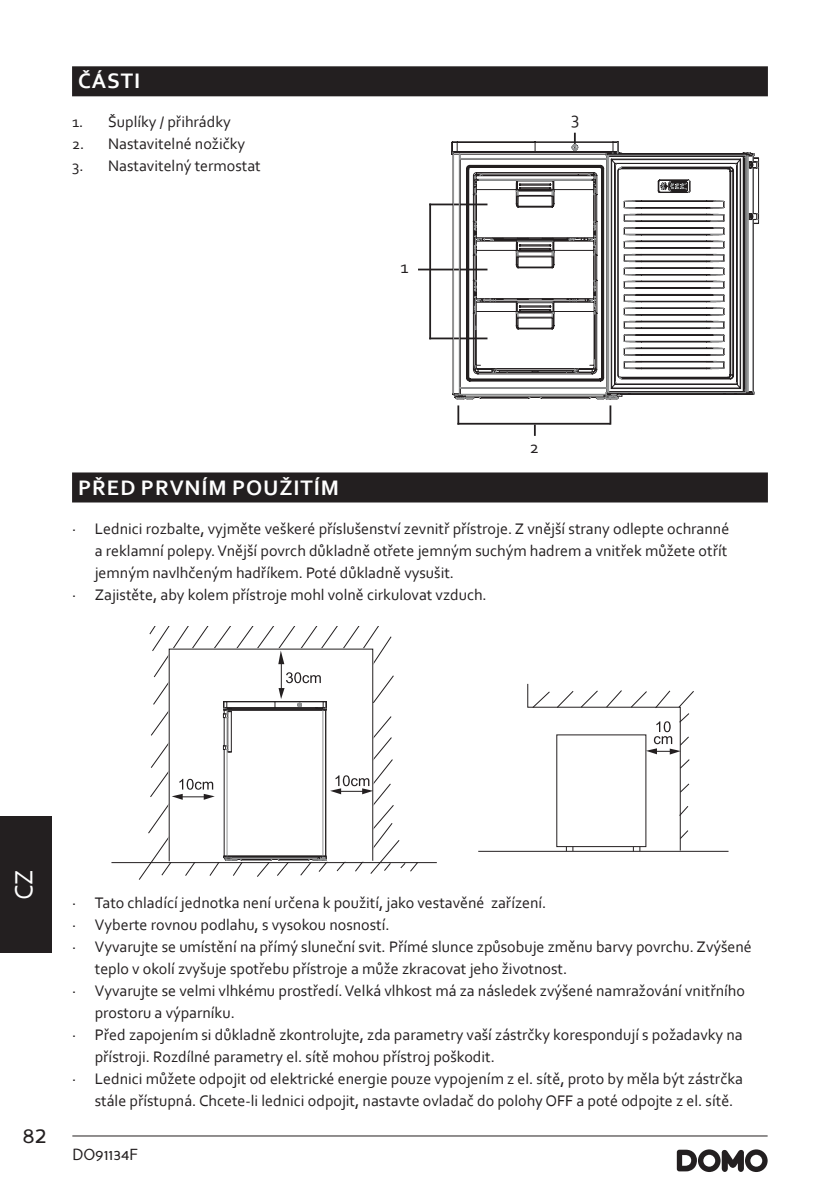
<style>
.page{position:relative;width:840px;height:1191px;background:#fff}
.page>*{position:absolute;margin:0;border:0;box-sizing:border-box;transform-origin:0 0}
.t1{font:26px "Corbel";color:#fff}
.t2{font:24px "Perspective Sans";color:#231f20}
.t3{font:700 22px "Corbel";letter-spacing:.04em;color:#fff}
.t4{font:18px "Corbel";color:#231f20}
.t5{font:16px "Corbel";color:#231f20}
.t6{font:16px "Perspective Sans";color:#231f20}
</style>
<div class="page">
<hr style="left:72px;top:1135px;width:695px;height:1px;background:#231f20">
<svg style="left:676px;top:1149px;width:91px;height:23px"></svg>
<div style="left:0;top:816px;width:51px;height:136px;background:#231f20"></div>
<div style="left:72px;top:66px;width:695px;height:30px;background:#231f20"></div>
<div style="left:72px;top:472px;width:695px;height:30px;background:#231f20"></div>
<hr style="left:111px;top:862px;width:325px;height:1px;background:#231f20">
<hr style="left:478px;top:851px;width:250px;height:1px;background:#231f20">
<svg style="left:526px;top:683px;width:168px;height:168px"></svg>
<svg style="left:147px;top:626px;width:272px;height:251px"></svg>
<hr style="left:429px;top:203px;width:58px;height:2px;background:#231f20">
<hr style="left:418px;top:269px;width:69px;height:1px;background:#231f20">
<hr style="left:429px;top:337px;width:58px;height:2px;background:#231f20">
<hr style="left:429px;top:203px;width:2px;height:136px;background:#231f20">
<svg style="left:457px;top:405px;width:2px;height:18px"></svg>
<svg style="left:533px;top:424px;width:2px;height:12px"></svg>
<svg style="left:609px;top:405px;width:2px;height:19px"></svg>
<hr style="left:457px;top:423px;width:153px;height:1px;background:#231f20">
<svg style="left:451px;top:133px;width:302px;height:266px"></svg>
<h3 class="t3" style="left:78px;top:67px;width:64px">ČÁSTI</h3>
<p class="t5" style="left:72px;top:112px;width:160px">1. Šuplíky / přihrádky</p>
<p class="t5" style="left:72px;top:134px;width:175px">2. Nastavitelné nožičky</p>
<p class="t5" style="left:72px;top:156px;width:190px">3. Nastavitelný termostat</p>
<p class="t4" style="left:400px;top:256px;width:10px">1</p>
<p class="t4" style="left:571px;top:107px;width:10px">3</p>
<p class="t4" style="left:529px;top:436px;width:11px">2</p>
<h3 class="t3" style="left:78px;top:473px;width:262px">PŘED PRVNÍM POUŽITÍM</h3>
<p class="t5" style="left:72px;top:518px;width:658px">· Lednici rozbalte, vyjměte veškeré příslušenství zevnitř přístroje. Z vnější strany odlepte ochranné</p>
<p class="t5" style="left:95px;top:540px;width:633px">a reklamní polepy. Vnější povrch důkladně otřete jemným suchým hadrem a vnitřek můžete otřít</p>
<p class="t5" style="left:95px;top:562px;width:361px">jemným navlhčeným hadříkem. Poté důkladně vysušit.</p>
<p class="t5" style="left:72px;top:584px;width:416px">· Zajistěte, aby kolem přístroje mohl volně cirkulovat vzduch.</p>
<h1 class="t1" style="left:8px;top:900px;width:32px;rotate:-90deg">CZ</h1>
<h2 class="t2" style="left:22px;top:1120px;width:26px">82</h2>
<p class="t5" style="left:72px;top:892px;width:475px">· Tato chladící jednotka není určena k použití, jako vestavěné zařízení.</p>
<p class="t5" style="left:72px;top:914px;width:319px">· Vyberte rovnou podlahu, s vysokou nosností.</p>
<p class="t5" style="left:72px;top:936px;width:681px">· Vyvarujte se umístění na přímý sluneční svit. Přímé slunce způsobuje změnu barvy povrchu. Zvýšené</p>
<p class="t5" style="left:95px;top:958px;width:474px">teplo v okolí zvyšuje spotřebu přístroje a může zkracovat jeho životnost.</p>
<p class="t5" style="left:72px;top:980px;width:674px">· Vyvarujte se velmi vlhkému prostředí. Velká vlhkost má za následek zvýšené namražování vnitřního</p>
<p class="t5" style="left:95px;top:1002px;width:142px">prostoru a výparníku.</p>
<p class="t5" style="left:72px;top:1024px;width:671px">· Před zapojením si důkladně zkontrolujte, zda parametry vaší zástrčky korespondují s požadavky na</p>
<p class="t5" style="left:95px;top:1046px;width:401px">přístroji. Rozdílné parametry el. sítě mohou přístroj poškodit.</p>
<p class="t5" style="left:72px;top:1068px;width:672px">· Lednici můžete odpojit od elektrické energie pouze vypojením z el. sítě, proto by měla být zástrčka</p>
<p class="t5" style="left:95px;top:1090px;width:640px">stále přístupná. Chcete-li lednici odpojit, nastavte ovladač do polohy OFF a poté odpojte z el. sítě.</p>
<p class="t6" style="left:72px;top:1145px;width:67px">DO91134F</p>
</div>
